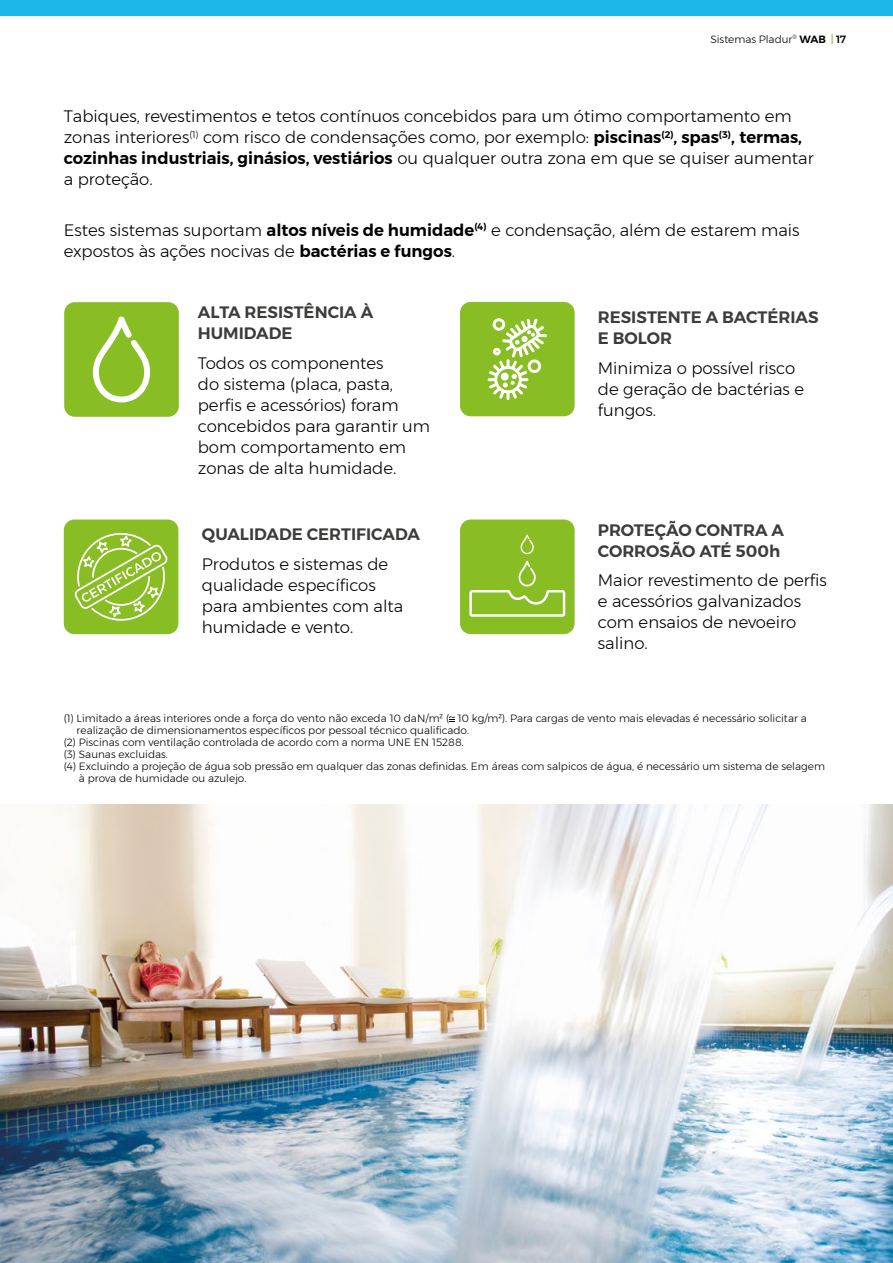
<style>
.page{position:relative;width:893px;height:1263px;background:#fff}
.page>*{position:absolute;margin:0;border:0;box-sizing:border-box;transform-origin:0 0}
.t1{font:300 16.5px/21px "Montserrat";color:#000}
.t2{font:600 16.5px/21px "Montserrat";color:#3c3c3b}
.t3{font:300 10.5px "Montserrat";color:#000}
.s1{font-weight:600}
.s2{font-weight:500;color:#89bd24}
.s3{font-weight:500}
</style>
<div class="page">
<div style="left:460px;top:519px;width:115px;height:115px;background:#89bd24;border-radius:11px"></div>
<svg style="left:520px;top:534px;width:14px;height:20px"></svg>
<svg style="left:469px;top:560px;width:97px;height:57px"></svg>
<div style="left:64px;top:302px;width:115px;height:115px;background:#89bd24;border-radius:11px"></div>
<svg style="left:92px;top:316px;width:59px;height:86px"></svg>
<div style="left:64px;top:519px;width:114px;height:115px;background:#89bd24;border-radius:11px"></div>
<svg style="left:74px;top:533px;width:94px;height:88px"></svg>
<div style="left:460px;top:302px;width:115px;height:114px;background:#89bd24;border-radius:11px"></div>
<svg style="left:487px;top:318px;width:60px;height:82px"></svg>
<div style="left:0;top:0;width:893px;height:16px;background:#1db7e9"></div>
<img style="left:0;top:804px;width:893px;height:459px">
<svg style="left:449px;top:716px;width:6px;height:6px"></svg>
<p class="t3" style="left:710px;top:31px;width:137px">Sistemas Pladur<sup>®</sup> <span class="s1">WAB</span> <span class="s2">|</span> <span class="s3">17</span></p>
<p class="t1" style="left:64px;top:106px;width:751px">Tabiques, revestimentos e tetos contínuos concebidos para um ótimo comportamento em zonas interiores<sup>(1)</sup> com risco de condensações como, por exemplo: <span class="s1">piscinas</span><sup>(2)</sup><span class="s1">, spas</span><sup>(3)</sup><span class="s1">, termas, cozinhas industriais, ginásios, vestiários</span> ou qualquer outra zona em que se quiser aumentar a proteção.</p>
<p class="t1" style="left:64px;top:219px;width:737px">Estes sistemas suportam <span class="s1">altos níveis de humidade</span><sup>(4)</sup> e condensação, além de estarem mais expostos às ações nocivas de <span class="s1">bactérias e fungos</span>.</p>
<p class="t2" style="left:198px;top:302px;width:177px">ALTA RESISTÊNCIA À<br>HUMIDADE</p>
<p class="t1" style="left:198px;top:352px;width:234px">Todos os componentes<br>do sistema (placa, pasta, perfis e acessórios) foram concebidos para garantir um bom comportamento em zonas de alta humidade.</p>
<p class="t2" style="left:202px;top:524px;width:219px">QUALIDADE CERTIFICADA</p>
<p class="t1" style="left:202px;top:553px;width:203px">Produtos e sistemas de qualidade específicos para ambientes com alta humidade e vento.</p>
<p class="t2" style="left:598px;top:307px;width:222px">RESISTENTE A BACTÉRIAS<br>E BOLOR</p>
<p class="t1" style="left:598px;top:357px;width:208px">Minimiza o possível risco de geração de bactérias e fungos.</p>
<p class="t2" style="left:598px;top:519px;width:188px">PROTEÇÃO CONTRA A<br>CORROSÃO ATÉ 500h</p>
<p class="t1" style="left:598px;top:569px;width:231px">Maior revestimento de perfis e acessórios galvanizados com ensaios de nevoeiro salino.</p>
<p class="t3" style="left:64px;top:710px;width:744px">(1) Limitado a áreas interiores onde a força do vento não exceda 10 daN/m² ( 10 kg/m²). Para cargas de vento mais elevadas é necessário solicitar a</p>
<p class="t3" style="left:77px;top:722px;width:394px">realização de dimensionamentos específicos por pessoal técnico qualificado.</p>
<p class="t3" style="left:64px;top:734px;width:401px">(2) Piscinas com ventilação controlada de acordo com a norma UNE EN 15288.</p>
<p class="t3" style="left:64px;top:746px;width:106px">(3) Saunas excluidas.</p>
<p class="t3" style="left:64px;top:758px;width:763px">(4) Excluindo a projeção de água sob pressão em qualquer das zonas definidas. Em áreas com salpicos de água, é necessário um sistema de selagem</p>
<p class="t3" style="left:79px;top:770px;width:169px">à prova de humidade ou azulejo.</p>
</div>
